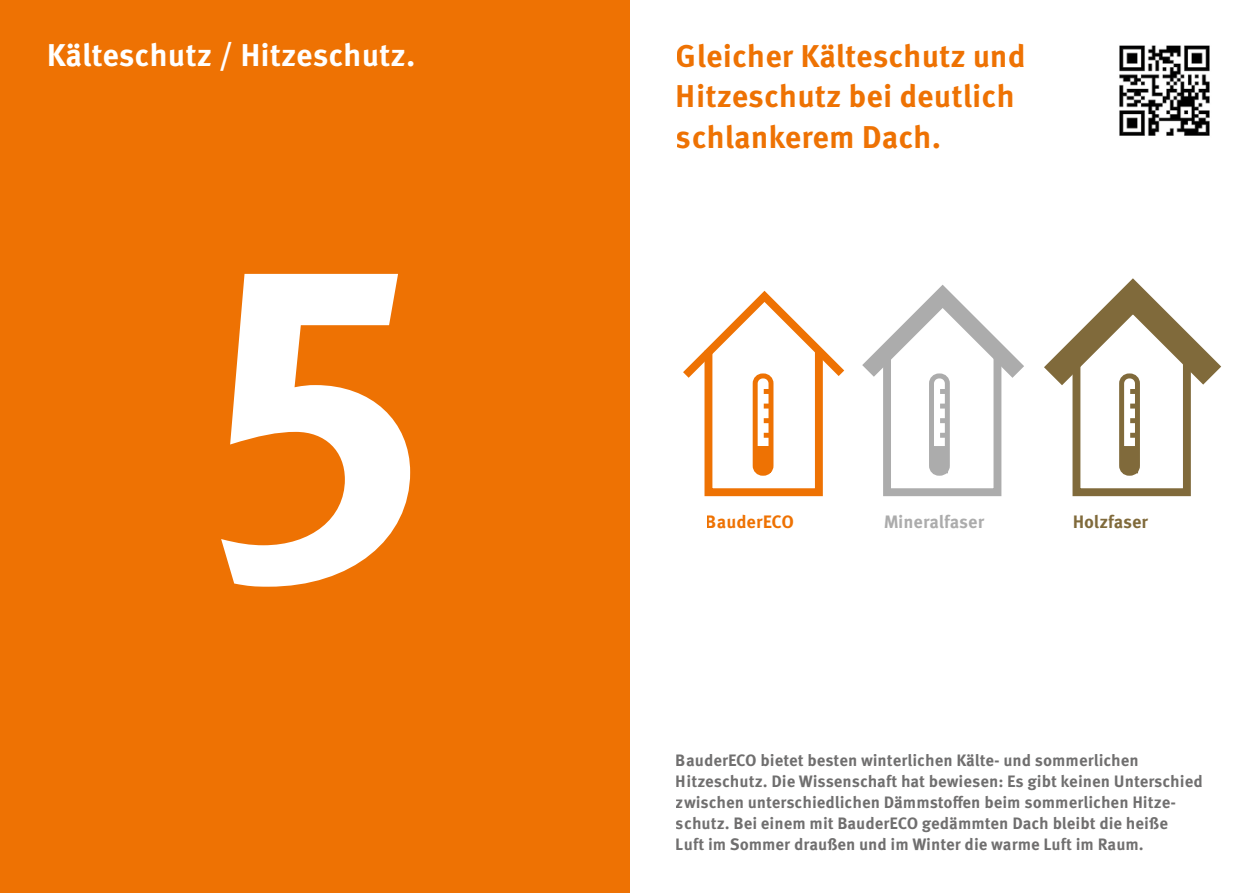
<style>
.page{position:relative;width:1259px;height:893px;background:#fff}
.page>*{position:absolute;margin:0;border:0;box-sizing:border-box;transform-origin:0 0}
.t1{font:700 450px "Meta Correspondence Pro";color:#fff}
.t2{font:700 31.5px/40.5px "Meta Correspondence Pro";color:#ee7203}
.t3{font:700 31.5px "Meta Correspondence Pro";color:#fff}
.t4{font:700 18px "Meta Correspondence Pro";color:#acacac}
.t5{font:700 18px "Meta Correspondence Pro";color:#ee7203}
.t6{font:700 18px "Meta Correspondence Pro";color:#806a3b}
.t7{font:700 16.5px/21px "Meta Correspondence Pro";color:#706f6f}
</style>
<div class="page">
<div style="left:1072px;top:352px;width:118px;height:144px;border:8px solid #806a3b"></div>
<div style="left:0;top:0;width:629px;height:893px;background:#ee7203"></div>
<div style="left:752px;top:373px;width:21px;height:103px;border:5px solid #ee7203;border-radius:7px"></div>
<div style="left:929px;top:373px;width:21px;height:103px;border:5px solid #acacac;border-radius:7px"></div>
<div style="left:1119px;top:373px;width:21px;height:103px;border:5px solid #806a3b;border-radius:7px"></div>
<div style="left:763px;top:418px;width:8px;height:5px;background:#ee7203"></div>
<svg style="left:940px;top:418px;width:7px;height:5px"></svg>
<svg style="left:1130px;top:418px;width:7px;height:5px"></svg>
<div style="left:763px;top:433px;width:8px;height:5px;background:#ee7203"></div>
<svg style="left:940px;top:433px;width:7px;height:5px"></svg>
<svg style="left:1130px;top:433px;width:7px;height:5px"></svg>
<div style="left:757px;top:447px;width:14px;height:26px;background:#ee7203"></div>
<div style="left:933px;top:446px;width:15px;height:27px;background:#acacac"></div>
<div style="left:1123px;top:446px;width:15px;height:27px;background:#806a3b"></div>
<div style="left:704px;top:347px;width:119px;height:149px;border:8px solid #ee7203"></div>
<div style="left:883px;top:352px;width:118px;height:144px;border:8px solid #acacac"></div>
<svg style="left:683px;top:278px;width:538px;height:134px"></svg>
<img style="left:1119px;top:45px;width:91px;height:91px">
<h2 class="t3" style="left:47px;top:31px;width:370px">Kälteschutz / Hitzeschutz.</h2>
<h2 class="t2" style="left:676px;top:34px;width:351px">Gleicher Kälteschutz und<br>Hitzeschutz bei deutlich schlankerem Dach.</h2>
<h1 class="t1" style="left:184px;top:65px;width:263px">5</h1>
<p class="t5" style="left:706px;top:507px;width:90px">BauderECO</p>
<p class="t4" style="left:883px;top:507px;width:103px">Mineralfaser</p>
<p class="t6" style="left:1072px;top:507px;width:77px">Holzfaser</p>
<p class="t7" style="left:676px;top:749px;width:528px">BauderECO bietet besten winterlichen Kälte- und sommerlichen Hitzeschutz. Die Wissenschaft hat bewiesen: Es gibt keinen Unterschied zwischen unterschiedlichen Dämmstoffen beim sommerlichen Hitze&shy;schutz. Bei einem mit BauderECO gedämmten Dach bleibt die heiße<br>Luft im Sommer draußen und im Winter die warme Luft im Raum.</p>
</div>
